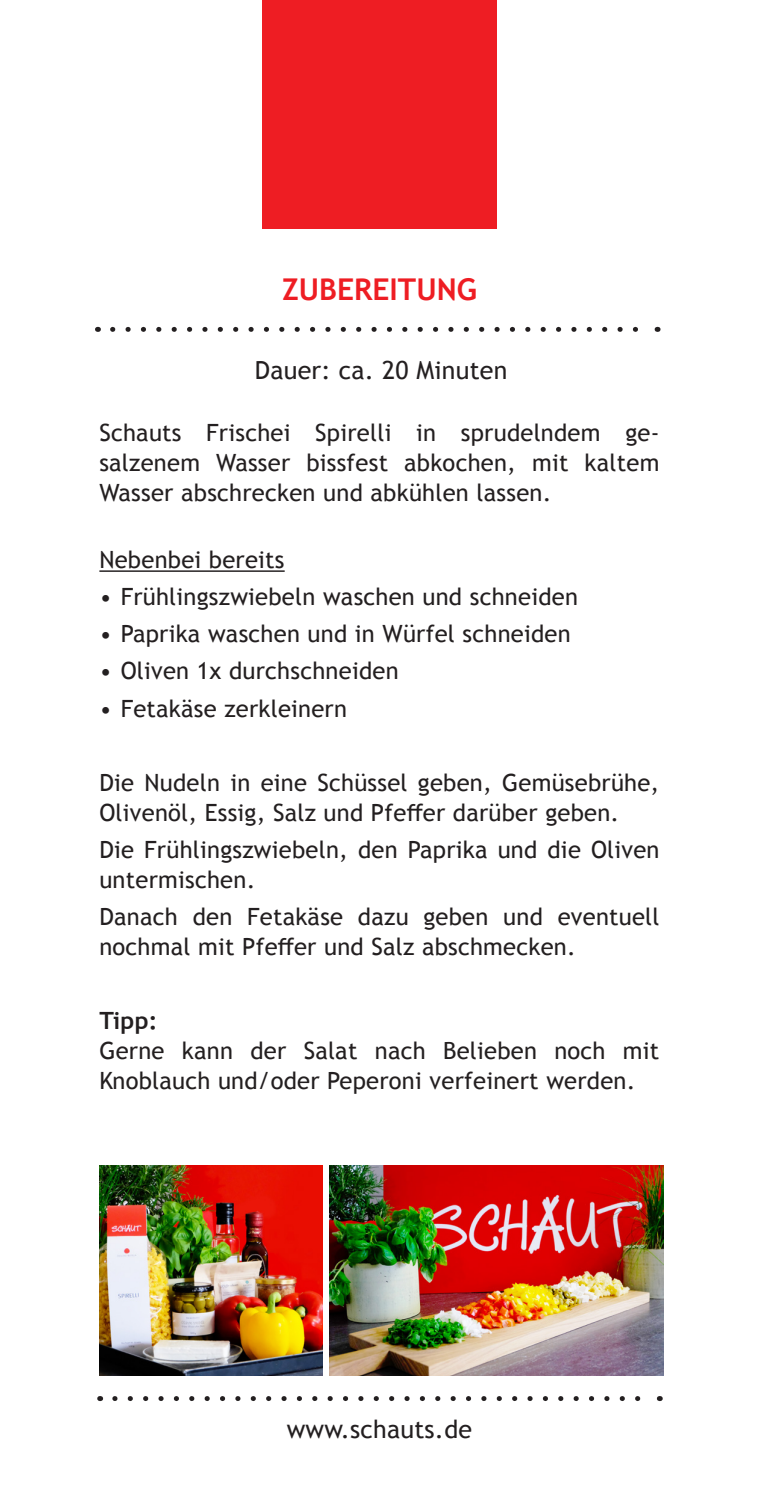
<style>
.page{position:relative;width:759px;height:1503px;background:#fff}
.page>*{position:absolute;margin:0;border:0;box-sizing:border-box;transform-origin:0 0}
.t1{font:700 30px "Trebuchet MS";color:#ee1d23}
.t2{font:25px "Trebuchet MS";letter-spacing:.01em;color:#231f20}
.t3{font:23.75px/30px "Trebuchet MS";letter-spacing:.01em;color:#231f20}
.t4{font:700 23.75px "Trebuchet MS";color:#231f20}
</style>
<div class="page">
<div style="left:262px;top:0;width:234px;height:229px;background:#ee1d23"></div>
<svg style="left:112px;top:327px;width:526px;height:5px"></svg>
<hr style="left:99px;top:570px;width:185px;height:2px;background:#231f20">
<svg style="left:115px;top:1396px;width:526px;height:4px"></svg>
<img style="left:99px;top:1165px;width:223px;height:210px">
<img style="left:329px;top:1165px;width:334px;height:210px">
<p class="t1" style="left:282px;top:272px;width:196px">ZUBEREITUNG</p>
<p class="t2" style="left:255px;top:355px;width:254px">Dauer: ca. 20 Minuten</p>
<p class="t3" style="left:99px;top:417px;width:561px;text-align:justify">Schauts Frischei Spirelli in sprudelndem ge&shy;salzenem Wasser bissfest abkochen, mit kaltem Wasser abschrecken und abkühlen lassen.</p>
<p class="t3" style="left:99px;top:544px;width:187px">Nebenbei bereits</p>
<p class="t3" style="left:99px;top:581px;width:480px">• Frühlingszwiebeln waschen und schneiden</p>
<p class="t3" style="left:99px;top:619px;width:472px">• Paprika waschen und in Würfel schneiden</p>
<p class="t3" style="left:99px;top:656px;width:301px">• Oliven 1x durchschneiden</p>
<p class="t3" style="left:99px;top:693px;width:249px">• Fetakäse zerkleinern</p>
<p class="t3" style="left:99px;top:767px;width:561px">Die Nudeln in eine Schüssel geben, Gemüsebrühe,<br>Olivenöl, Essig, Salz und Pfeffer darüber geben.</p>
<p class="t3" style="left:99px;top:834px;width:561px">Die Frühlingszwiebeln, den Paprika und die Oliven untermischen.</p>
<p class="t3" style="left:99px;top:901px;width:561px">Danach den Fetakäse dazu geben und eventuell nochmal mit Pfeffer und Salz abschmecken.</p>
<p class="t4" style="left:99px;top:1006px;width:60px">TIPP:</p>
<p class="t3" style="left:99px;top:1035px;width:561px">Gerne kann der Salat nach Belieben noch mit<br>Knoblauch und/oder Peperoni verfeinert werden.</p>
<p class="t2" style="left:286px;top:1414px;width:187px">www.schauts.de</p>
</div>
